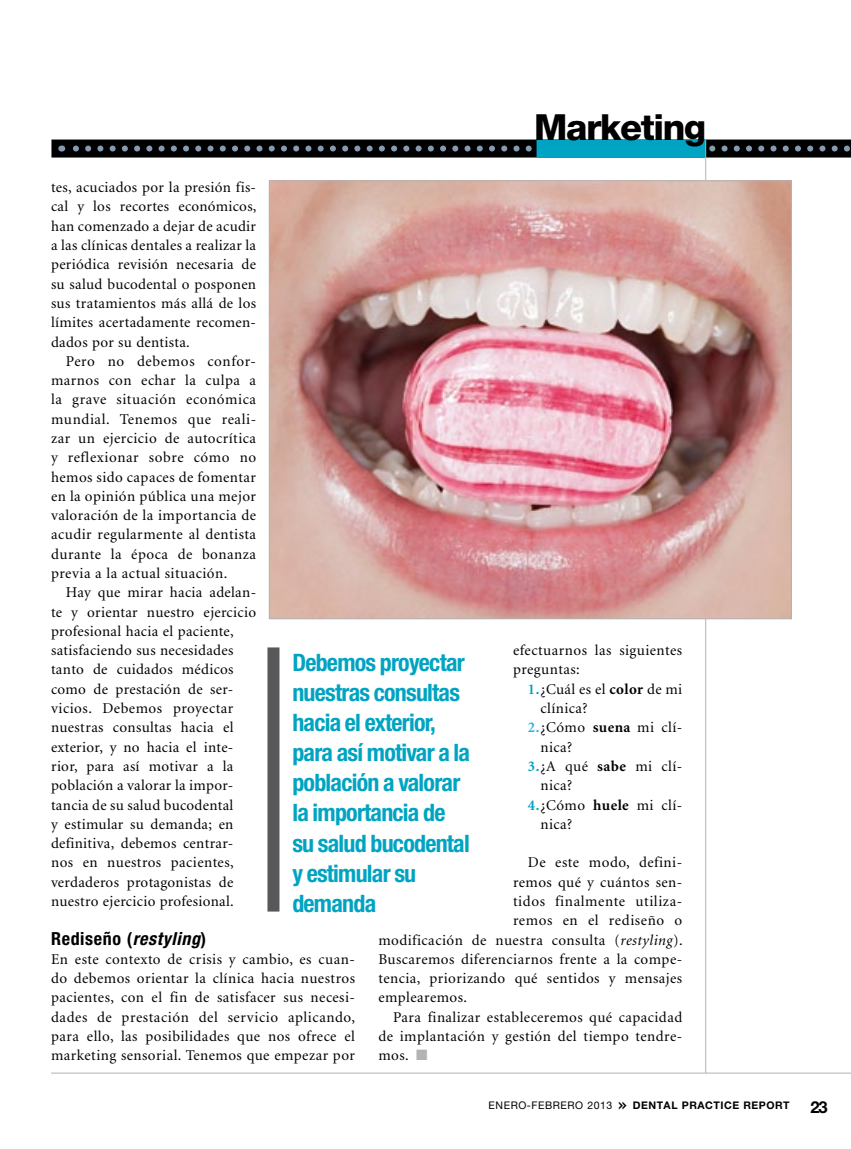
<style>
.page{position:relative;width:851px;height:1149px;background:#fff}
.page>*{position:absolute;margin:0;border:0;box-sizing:border-box;transform-origin:0 0}
.t1{font:800 36px "Helvetica Neue LT Std";letter-spacing:-.04em;color:#000}
.t2{font:700 condensed 24px/30px "Helvetica Neue LT Std";letter-spacing:-.03em;color:#00a4c2}
.t3{font:700 condensed 18px "Helvetica Neue LT Std";letter-spacing:.035em;color:#000}
.t4{font:700 16.5px "Helvetica Neue LT Std";color:#000}
.t5{font:15px/19.2px "Minion";letter-spacing:.025em;color:#000;text-align:justify}
.t6{font:700 10.5px "Helvetica Neue LT Std";letter-spacing:.05em;color:#000}
.s1{font-style:italic}
.s2{font-weight:700;color:#00a4c2}
.s3{font-weight:700}
.s4{font-weight:700;color:#2eb1e2}
.s5{color:#b1b3b4}
.s6{font-weight:400}
.s7{font-family:"DIN Mittelschrift Std";font-weight:400;font-size:19.5px}
</style>
<div class="page">
<hr style="left:51px;top:1072px;width:799px;height:1px;background:#b1b3b4">
<div style="left:51px;top:139px;width:799px;height:18px;background:#000"></div>
<svg style="left:61px;top:145px;width:790px;height:6px"></svg>
<div style="left:536px;top:139px;width:169px;height:18px;background:#00a4c2"></div>
<hr style="left:705px;top:139px;width:1px;height:933px;background:#b1b3b4">
<div style="left:267px;top:647px;width:12px;height:264px;background:#58585a"></div>
<img style="left:271px;top:182px;width:518px;height:435px">
<h1 class="t1" style="left:534px;top:105px;width:173px">Marketing</h1>
<p class="t5" style="left:51px;top:178px;width:207px">tes, acuciados por la presión fis&shy;cal y los recortes económicos, han comenzado a dejar de acudir a las clínicas dentales a realizar la periódica revisión necesaria de su salud bucodental o posponen sus tratamientos más allá de los límites acertadamente recomen&shy;dados por su dentista.</p>
<p class="t5" style="left:51px;top:352px;width:207px;text-indent:15px">Pero no debemos confor&shy;marnos con echar la culpa a la grave situación económica mundial. Tenemos que reali&shy;zar un ejercicio de autocrítica y reflexionar sobre cómo no hemos sido capaces de fomentar en la opinión pública una mejor valoración de la importancia de acudir regularmente al dentista durante la época de bonanza previa a la actual situación.</p>
<p class="t5" style="left:51px;top:583px;width:206px;text-align:left;text-indent:15px">Hay que mirar hacia adelan&shy;te y orientar nuestro ejercicio profesional hacia el paciente, satisfaciendo sus necesidades tanto de cuidados médicos como de prestación de ser&shy;vicios. Debemos proyectar nuestras consultas hacia el exterior, y no hacia el inte&shy;rior, para así motivar a la población a valorar la impor&shy;tancia de su salud bucodental<br>y estimular su demanda; en definitiva, debemos centrar&shy;nos en nuestros pacientes, verdaderos protagonistas de nuestro ejercicio profesional.</p>
<p class="t3" style="left:51px;top:926px;width:156px">Rediseño (<span class="s1">restyling</span>)</p>
<p class="t5" style="left:51px;top:949px;width:305px">En este contexto de crisis y cambio, es cuan&shy;do debemos orientar la clínica hacia nuestros pacientes, con el fin de satisfacer sus necesi&shy;dades de prestación del servicio aplicando, para ello, las posibilidades que nos ofrece el marketing sensorial. Tenemos que empezar por</p>
<p class="t5" style="left:513px;top:641px;width:171px">efectuarnos las siguientes preguntas:</p>
<p class="t5" style="left:528px;top:679px;width:156px"><span class="s2">1.</span>¿Cuál es el <span class="s3">color</span> de mi</p>
<p class="t5" style="left:540px;top:699px;width:49px">clínica?</p>
<p class="t5" style="left:528px;top:718px;width:156px"><span class="s4">2.</span>¿Cómo <span class="s3">suena</span> mi clí-</p>
<p class="t5" style="left:540px;top:737px;width:33px">nica?</p>
<p class="t5" style="left:528px;top:756px;width:156px"><span class="s2">3.</span>¿A qué <span class="s3">sabe</span> mi clí-</p>
<p class="t5" style="left:540px;top:776px;width:33px">nica?</p>
<p class="t5" style="left:528px;top:795px;width:156px"><span class="s2">4.</span>¿Cómo <span class="s3">huele</span> mi clí-</p>
<p class="t5" style="left:540px;top:814px;width:33px">nica?</p>
<p class="t5" style="left:528px;top:853px;width:156px">De este modo, defini-</p>
<p class="t5" style="left:513px;top:872px;width:171px">remos qué y cuántos sen-</p>
<p class="t5" style="left:513px;top:891px;width:171px">tidos finalmente utiliza-</p>
<p class="t5" style="left:513px;top:911px;width:171px">remos en el rediseño o</p>
<p class="t5" style="left:378px;top:930px;width:306px">modificación de nuestra consulta (<span class="s1">restyling</span>).</p>
<p class="t5" style="left:378px;top:949px;width:305px">Buscaremos diferenciarnos frente a la compe-</p>
<p class="t5" style="left:378px;top:969px;width:305px">tencia, priorizando qué sentidos y mensajes</p>
<p class="t5" style="left:378px;top:988px;width:90px">emplearemos.</p>
<p class="t5" style="left:393px;top:1007px;width:290px">Para finalizar estableceremos qué capacidad</p>
<p class="t5" style="left:378px;top:1026px;width:305px">de implantación y gestión del tiempo tendre-</p>
<p class="t5" style="left:378px;top:1046px;width:51px">mos. <span class="s5">■</span></p>
<h2 class="t2" style="left:292px;top:647px;width:179px">Debemos proyectar nuestras consultas hacia el exterior, para así motivar a la población a valorar la importancia de su salud bucodental y estimular su demanda</h2>
<p class="t6" style="left:488px;top:1098px;width:302px"><span class="s6">ENERO-FEBRERO 2013</span> <span class="s7">»</span> DENTAL PRACTICE REPORT</p>
<p class="t4" style="left:810px;top:1096px;width:19px">23</p>
</div>
